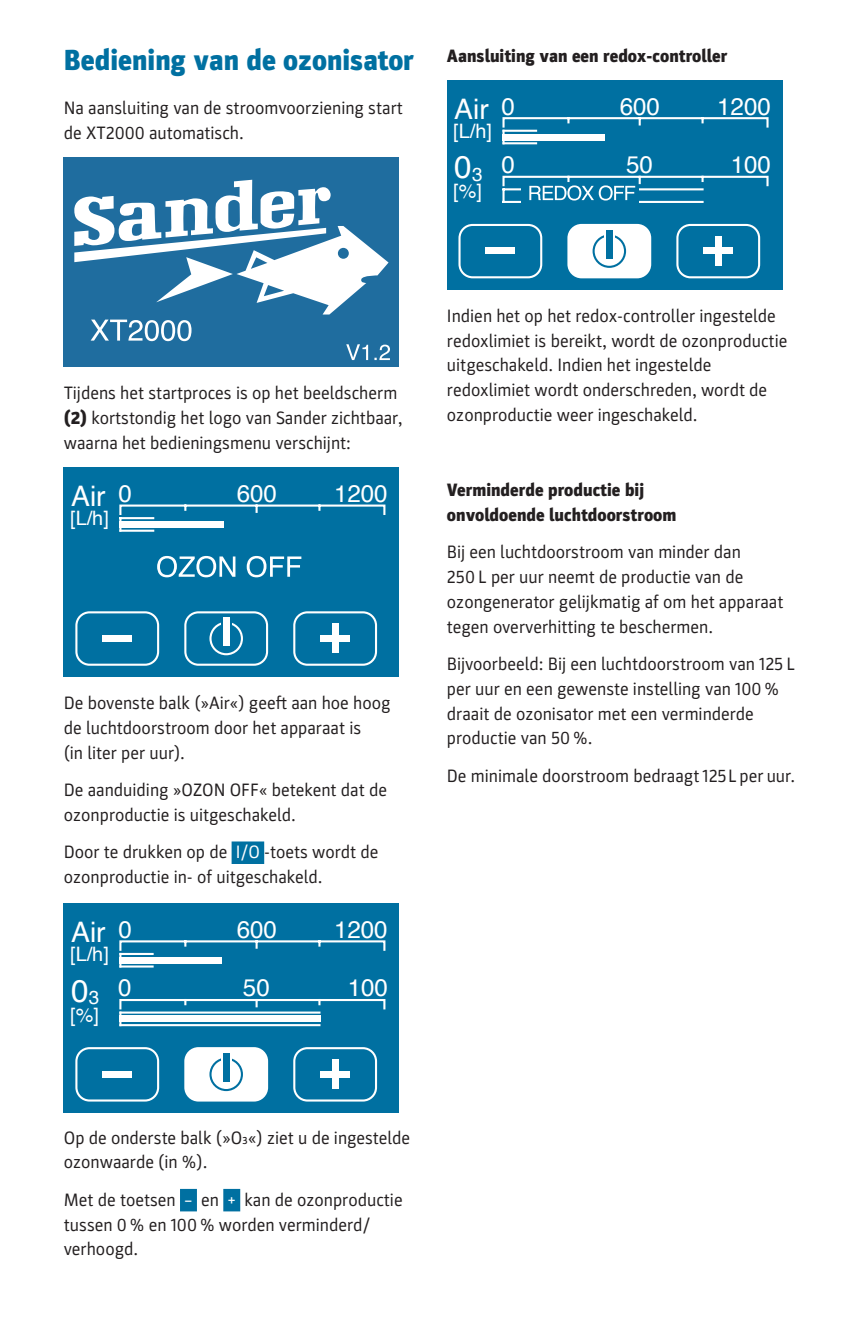
<style>
.page{position:relative;width:862px;height:1340px;background:#fff}
.page>*{position:absolute;margin:0;border:0;box-sizing:border-box;transform-origin:0 0}
.t1{font:31.5px "Helvetica";color:#fff}
.t2{font:900 29.25px "Parka";color:#0070a1}
.t3{font:28.35px "Helvetica";color:#fff}
.t4{font:24.07px "Helvetica";color:#fff}
.t5{font:19.8px "Helvetica";color:#fff}
.t6{font:18px/24.8px "Parka";color:#231f20}
.t7{font:900 18px/24.8px "Parka";color:#231f20}
.s1{font-size:18.9px}
.s2{font-weight:900}
.s3{color:#fff}
</style>
<div class="page">
<div style="left:64px;top:903px;width:335px;height:209px;background:#0070a1"></div>
<div style="left:293px;top:1047px;width:84px;height:54px;border:2px solid #fff;border-radius:13px"></div>
<div style="left:320px;top:1071px;width:29px;height:6px;background:#fff"></div>
<div style="left:332px;top:1059px;width:6px;height:29px;background:#fff"></div>
<div style="left:185px;top:1048px;width:82px;height:52px;background:#fff;border-radius:13px"></div>
<div style="left:184px;top:1047px;width:84px;height:54px;border:2px solid #fff;border-radius:13px"></div>
<div style="left:209px;top:1057px;width:34px;height:34px;border:2px solid #0070a1;border-radius:50%"></div>
<svg style="left:221px;top:1053px;width:10px;height:29px"></svg>
<div style="left:223px;top:1053px;width:6px;height:28px;background:#0070a1"></div>
<div style="left:75px;top:1047px;width:84px;height:54px;border:2px solid #fff;border-radius:13px"></div>
<div style="left:102px;top:1071px;width:30px;height:6px;background:#fff"></div>
<hr style="left:120px;top:1024px;width:199px;height:2px;background:#fff">
<svg style="left:119px;top:999px;width:267px;height:26px"></svg>
<hr style="left:120px;top:965px;width:32px;height:2px;background:#fff">
<svg style="left:119px;top:940px;width:267px;height:26px"></svg>
<div style="left:64px;top:468px;width:335px;height:209px;background:#0070a1"></div>
<div style="left:293px;top:611px;width:84px;height:54px;border:2px solid #fff;border-radius:13px"></div>
<div style="left:320px;top:635px;width:29px;height:6px;background:#fff"></div>
<div style="left:332px;top:623px;width:6px;height:30px;background:#fff"></div>
<svg style="left:184px;top:611px;width:85px;height:55px"></svg>
<svg style="left:221px;top:615px;width:10px;height:32px"></svg>
<div style="left:223px;top:617px;width:6px;height:28px;background:#fff"></div>
<div style="left:75px;top:611px;width:84px;height:54px;border:2px solid #fff;border-radius:13px"></div>
<div style="left:102px;top:635px;width:30px;height:6px;background:#fff"></div>
<svg style="left:157px;top:556px;width:144px;height:21px"></svg>
<svg style="left:119px;top:504px;width:267px;height:28px"></svg>
<div style="left:446px;top:80px;width:335px;height:210px;background:#0070a1"></div>
<div style="left:676px;top:224px;width:83px;height:54px;border:2px solid #fff;border-radius:13px"></div>
<div style="left:703px;top:248px;width:29px;height:6px;background:#fff"></div>
<div style="left:714px;top:236px;width:7px;height:29px;background:#fff"></div>
<div style="left:568px;top:225px;width:81px;height:52px;background:#fff;border-radius:13px"></div>
<div style="left:567px;top:224px;width:84px;height:54px;border:2px solid #fff;border-radius:13px"></div>
<div style="left:592px;top:234px;width:33px;height:34px;border:2px solid #0070a1;border-radius:50%"></div>
<svg style="left:603px;top:230px;width:11px;height:29px"></svg>
<div style="left:606px;top:230px;width:6px;height:28px;background:#0070a1"></div>
<div style="left:458px;top:224px;width:84px;height:54px;border:2px solid #fff;border-radius:13px"></div>
<div style="left:485px;top:248px;width:29px;height:6px;background:#fff"></div>
<hr style="left:503px;top:201px;width:199px;height:2px;background:#fff">
<hr style="left:503px;top:142px;width:32px;height:2px;background:#fff">
<svg style="left:502px;top:117px;width:267px;height:26px"></svg>
<div style="left:521px;top:185px;width:117px;height:21px;background:#0070a1"></div>
<svg style="left:502px;top:175px;width:267px;height:27px"></svg>
<div style="left:64px;top:157px;width:335px;height:210px;background:#1f6d9f"></div>
<svg style="left:74px;top:180px;width:316px;height:180px"></svg>
<div style="left:231px;top:841px;width:33px;height:23px;background:#0070a1"></div>
<div style="left:180px;top:1188px;width:17px;height:23px;background:#0070a1"></div>
<div style="left:223px;top:1188px;width:17px;height:23px;background:#0070a1"></div>
<h1 class="t2" style="left:64px;top:43px;width:351px">Bediening van de ozonisator</h1>
<p class="t6" style="left:64px;top:96px;width:340px">Na aansluiting van de stroomvoorziening start de XT2000 automatisch.</p>
<p class="t7" style="left:446px;top:43px;width:282px">Aansluiting van een redox-controller</p>
<h3 class="t3" style="left:454px;top:87px;width:36px">Air</h3>
<p class="t5" style="left:453px;top:115px;width:40px">[L/h]</p>
<h1 class="t1" style="left:454px;top:143px;width:30px">0<span class="s1">3</span></h1>
<p class="t5" style="left:453px;top:176px;width:30px">[%]</p>
<h3 class="t4" style="left:501px;top:87px;width:15px">0</h3>
<h3 class="t4" style="left:619px;top:87px;width:42px">600</h3>
<h3 class="t4" style="left:716px;top:87px;width:55px">1200</h3>
<h3 class="t4" style="left:501px;top:146px;width:15px">0</h3>
<h3 class="t4" style="left:625px;top:146px;width:28px">50</h3>
<h3 class="t4" style="left:730px;top:146px;width:42px">100</h3>
<p class="t6" style="left:64px;top:381px;width:340px">Tijdens het startproces is op het beeldscherm <span class="s2">(2)</span> kortstondig het logo van Sander zichtbaar, waarna het bedieningsmenu verschijnt:</p>
<h3 class="t3" style="left:71px;top:474px;width:36px">Air</h3>
<p class="t5" style="left:70px;top:503px;width:40px">[L/h]</p>
<h3 class="t4" style="left:118px;top:475px;width:15px">0</h3>
<h3 class="t4" style="left:236px;top:475px;width:42px">600</h3>
<h3 class="t4" style="left:334px;top:475px;width:55px">1200</h3>
<p class="t6" style="left:64px;top:690px;width:328px">De bovenste balk (»Air«) geeft aan hoe hoog de luchtdoorstroom door het apparaat is<br>(in liter per uur).</p>
<p class="t6" style="left:64px;top:777px;width:324px">De aanduiding »OZON OFF« betekent dat de ozonproductie is uitgeschakeld.</p>
<p class="t6" style="left:64px;top:840px;width:316px">Door te drukken op de <span class="s3">I/O</span> -toets wordt de ozonproductie in- of uitgeschakeld.</p>
<h3 class="t3" style="left:71px;top:910px;width:36px">Air</h3>
<p class="t5" style="left:70px;top:938px;width:40px">[L/h]</p>
<h1 class="t1" style="left:71px;top:966px;width:30px">0<span class="s1">3</span></h1>
<p class="t5" style="left:70px;top:999px;width:30px">[%]</p>
<h3 class="t4" style="left:118px;top:910px;width:15px">0</h3>
<h3 class="t4" style="left:236px;top:910px;width:42px">600</h3>
<h3 class="t4" style="left:334px;top:910px;width:55px">1200</h3>
<h3 class="t4" style="left:118px;top:969px;width:15px">0</h3>
<h3 class="t4" style="left:243px;top:969px;width:28px">50</h3>
<h3 class="t4" style="left:347px;top:969px;width:42px">100</h3>
<p class="t6" style="left:446px;top:303px;width:342px">Indien het op het redox-controller ingestelde redoxlimiet is bereikt, wordt de ozonproductie uitgeschakeld. Indien het ingestelde redoxlimiet wordt onderschreden, wordt de ozonproductie weer ingeschakeld.</p>
<p class="t7" style="left:446px;top:477px;width:231px">Verminderde productie bij onvoldoende luchtdoorstroom</p>
<p class="t6" style="left:446px;top:540px;width:338px">Bij een luchtdoorstroom van minder dan<br>250 L per uur neemt de productie van de ozongenerator gelijkmatig af om het apparaat tegen oververhitting te beschermen.</p>
<p class="t6" style="left:446px;top:651px;width:349px">Bijvoorbeeld: Bij een luchtdoorstroom van 125 L per uur en een gewenste instelling van 100 % draait de ozonisator met een verminderde productie van 50 %.</p>
<p class="t6" style="left:446px;top:763px;width:350px">De minimale doorstroom bedraagt 125L per uur.</p>
<p class="t6" style="left:64px;top:1125px;width:348px">Op de onderste balk (»O3«) ziet u de ingestelde ozonwaarde (in %).</p>
<p class="t6" style="left:64px;top:1187px;width:340px">Met de toetsen <span class="s3">–</span> en <span class="s3">+</span> kan de ozonproductie tussen 0 % en 100 % worden verminderd/ verhoogd.</p>
</div>
